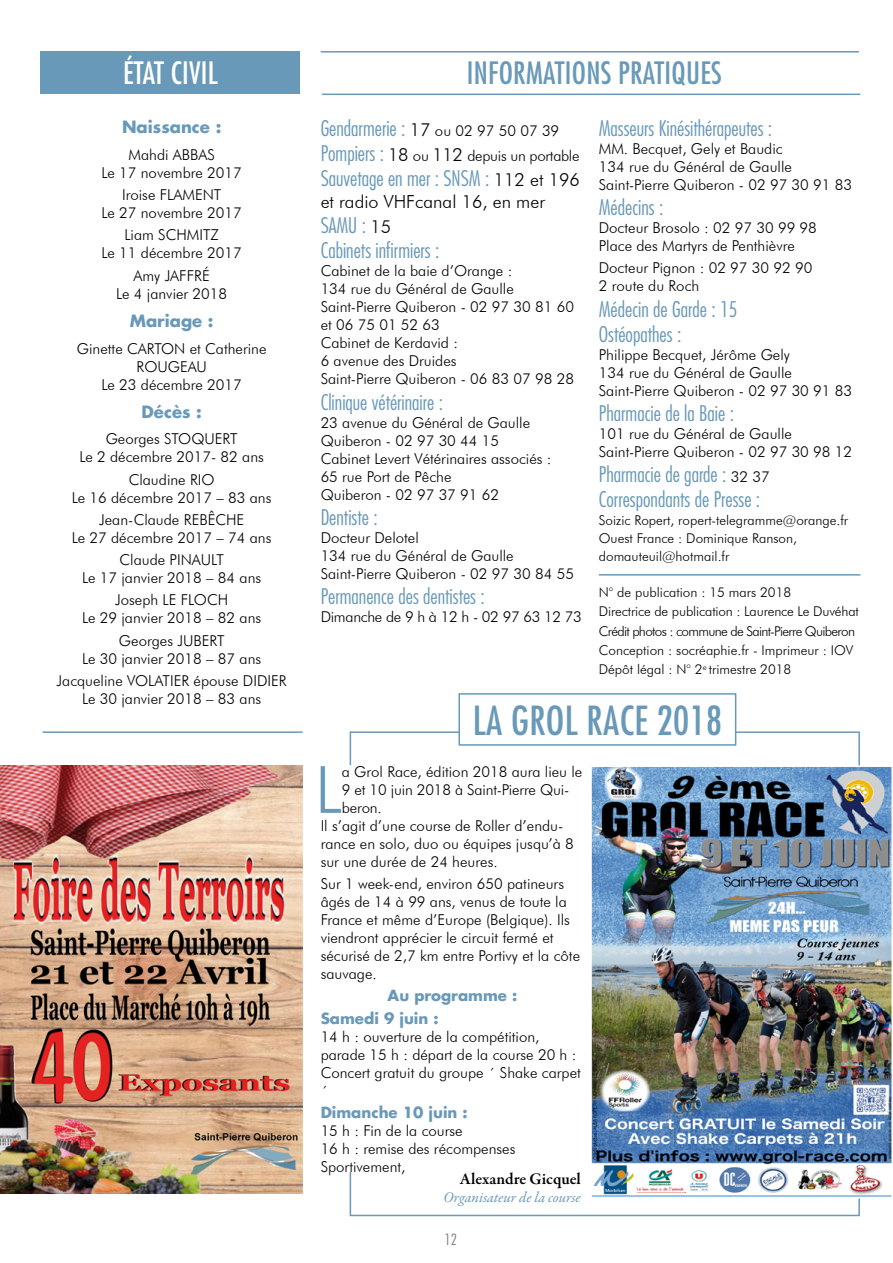
<style>
.page{position:relative;width:893px;height:1263px;background:#fff}
.page>*{position:absolute;margin:0;border:0;box-sizing:border-box;transform-origin:0 0}
.t1{font:300 65.4px "Futura BT";color:#6999b9}
.t2{font:condensed 39px "Futura LT";letter-spacing:.01em;color:#6999b9}
.t3{font:condensed 30px "Futura LT";letter-spacing:.01em;color:#6999b9}
.t4{font:condensed 30px "Futura LT";color:#fff}
.t5{font:300 condensed 21px/25.2px "Futura LT";color:#6999b9}
.t6{font:300 18px "Futura BT";color:#000}
.t7{font:700 16.5px "Futura LT";color:#6999b9}
.t8{font:600 16.5px "Garamond Premr Pro";letter-spacing:-.005em;color:#000}
.t9{font:300 15px/18px "Futura BT";color:#000;text-align:center}
.t10{font:300 15px "Futura BT";letter-spacing:-.02em;color:#000}
.t11{font:700 15px/22.2px "Futura LT";color:#6999b9}
.t12{font:italic 15px "Garamond Premr Pro";color:#6999b9}
.t13{font:300 condensed 15px "Futura LT";color:#7b7c7e}
.t14{font:300 13.5px/19.2px "Futura BT";color:#000}
.s1{font-family:"Futura BT";font-stretch:normal;font-size:18px;color:#000}
.s2{font-family:"Futura BT";font-stretch:normal;font-size:15px;color:#000}
.s3{font-family:"Futura LT";font-stretch:condensed;font-size:21px;color:#6999b9}
.s4{font-size:18px}
</style>
<div class="page">
<div style="left:458px;top:693px;width:278px;height:53px;background:#fff;border:2px solid #6999b9"></div>
<div style="left:41px;top:51px;width:259px;height:43px;background:#6999b9"></div>
<img style="left:593px;top:768px;width:297px;height:427px">
<div style="left:590px;top:765px;width:303px;height:433px;border:2px solid #fff"></div>
<hr style="left:321px;top:51px;width:538px;height:2px;background:#6999b9">
<hr style="left:322px;top:94px;width:538px;height:1px;background:#6999b9">
<hr style="left:599px;top:574px;width:261px;height:2px;background:#6999b9">
<hr style="left:43px;top:731px;width:260px;height:2px;background:#6999b9">
<img style="left:0;top:765px;width:303px;height:428px">
<h3 class="t4" style="left:123px;top:55px;width:11px">ÉTAT</h3>
<h3 class="t4" style="left:171px;top:55px;width:21px">CIVIL</h3>
<p class="t7" style="left:122px;top:116px;width:101px">Naissance :</p>
<p class="t9" style="left:102px;top:146px;width:142px">Mahdi ABBAS<br>Le 17 novembre 2017</p>
<p class="t9" style="left:102px;top:186px;width:142px">Iroise FLAMENT<br>Le 27 novembre 2017</p>
<p class="t9" style="left:102px;top:226px;width:142px">Liam SCHMITZ<br>Le 11 décembre 2017</p>
<p class="t9" style="left:116px;top:266px;width:112px">Amy JAFFRÉ<br>Le 4 janvier 2018</p>
<p class="t7" style="left:130px;top:310px;width:85px">Mariage :</p>
<p class="t9" style="left:77px;top:339px;width:191px">Ginette CARTON et Catherine<br>ROUGEAU<br>Le 23 décembre 2017</p>
<p class="t7" style="left:142px;top:401px;width:62px">Décès :</p>
<p class="t9" style="left:80px;top:430px;width:186px">Georges STOQUERT<br>Le 2 décembre 2017- 82 ans</p>
<p class="t9" style="left:72px;top:470px;width:201px">Claudine RIO<br>Le 16 décembre 2017 – 83 ans</p>
<p class="t9" style="left:72px;top:510px;width:201px">Jean-Claude REBÊCHE<br>Le 27 décembre 2017 – 74 ans</p>
<p class="t9" style="left:82px;top:551px;width:180px">Claude PINAULT<br>Le 17 janvier 2018 – 84 ans</p>
<p class="t9" style="left:82px;top:591px;width:180px">Joseph LE FLOCH<br>Le 29 janvier 2018 – 82 ans</p>
<p class="t9" style="left:82px;top:631px;width:180px">Georges JUBERT<br>Le 30 janvier 2018 – 87 ans</p>
<p class="t9" style="left:57px;top:671px;width:232px">Jacqueline VOLATIER épouse DIDIER<br>Le 30 janvier 2018 – 83 ans</p>
<h3 class="t3" style="left:467px;top:55px;width:89px">INFORMATIONS</h3>
<h3 class="t3" style="left:618px;top:55px;width:11px">PRATI</h3>
<h3 class="t3" style="left:671px;top:55px;width:40px">QUES</h3>
<h3 class="t5" style="left:321px;top:115px;width:240px">Gendarmerie : <span class="s1">17</span> <span class="s2">ou 02 97 50 07 39</span></h3>
<p class="t10" style="left:321px;top:147px;width:260px"><span class="s3">Pompiers :</span> <span class="s4">18</span> ou <span class="s4">112</span> depuis un portable</p>
<h3 class="t5" style="left:321px;top:166px;width:261px">Sauvetage en mer : SNSM : <span class="s1">112 et 196</span></h3>
<p class="t6" style="left:321px;top:191px;width:226px">et radio VHFcanal 16, en mer</p>
<h3 class="t5" style="left:321px;top:213px;width:120px">SAMU : <span class="s1">15<br></span>Cabinets infirmiers :</h3>
<p class="t9" style="left:321px;top:262px;width:255px;text-align:left">Cabinet de la baie d’Orange :<br>134 rue du Général de Gaulle<br>Saint-Pierre Quiberon - 02 97 30 81 60 et 06 75 01 52 63<br>Cabinet de Kerdavid :<br>6 avenue des Druides<br>Saint-Pierre Quiberon - 06 83 07 98 28</p>
<h3 class="t5" style="left:321px;top:389px;width:124px">Clinique vétérinaire :</h3>
<p class="t9" style="left:321px;top:413px;width:232px;text-align:left">23 avenue du Général de Gaulle<br>Quiberon - 02 97 30 44 15<br>Cabinet Levert Vétérinaires associés :<br>65 rue Port de Pêche<br>Quiberon - 02 97 37 91 62</p>
<h3 class="t5" style="left:321px;top:504px;width:59px">Dentiste :</h3>
<p class="t9" style="left:321px;top:528px;width:255px;text-align:left">Docteur Delotel<br>134 rue du Général de Gaulle<br>Saint-Pierre Quiberon - 02 97 30 84 55</p>
<h3 class="t5" style="left:321px;top:583px;width:166px">Permanence des dentistes :</h3>
<p class="t10" style="left:321px;top:607px;width:263px">Dimanche de 9 h à 12 h - 02 97 63 12 73</p>
<h3 class="t5" style="left:599px;top:115px;width:175px">Masseurs Kinésithérapeutes :</h3>
<p class="t9" style="left:599px;top:139px;width:255px;text-align:left">MM. Becquet, Gely et Baudic<br>134 rue du Général de Gaulle<br>Saint-Pierre Quiberon - 02 97 30 91 83</p>
<h3 class="t5" style="left:599px;top:195px;width:66px">Médecins :</h3>
<p class="t9" style="left:599px;top:219px;width:220px;text-align:left">Docteur Brosolo : 02 97 30 99 98<br>Place des Martyrs de Penthièvre</p>
<p class="t9" style="left:599px;top:259px;width:215px;text-align:left">Docteur Pignon : 02 97 30 92 90<br>2 route du Roch</p>
<h3 class="t5" style="left:599px;top:296px;width:140px">Médecin de Garde : 15<br>Ostéopathes :</h3>
<p class="t9" style="left:599px;top:345px;width:255px;text-align:left">Philippe Becquet, Jérôme Gely<br>134 rue du Général de Gaulle<br>Saint-Pierre Quiberon - 02 97 30 91 83</p>
<h3 class="t5" style="left:599px;top:401px;width:137px">Pharmacie de la Baie :</h3>
<p class="t9" style="left:599px;top:424px;width:255px;text-align:left">101 rue du Général de Gaulle<br>Saint-Pierre Quiberon - 02 97 30 98 12</p>
<h3 class="t5" style="left:599px;top:462px;width:172px">Pharmacie de garde : <span class="s2">32 37<br></span>Correspondants de Presse :</h3>
<p class="t14" style="left:599px;top:511px;width:251px;line-height:18px">Soizic Ropert, ropert-telegramme@orange.fr<br>Ouest France : Dominique Ranson, domauteuil@hotmail.fr</p>
<p class="t14" style="left:599px;top:583px;width:262px">N° de publication : 15 mars 2018<br>Directrice de publication : Laurence Le Duvéhat Crédit photos : commune de Saint-Pierre Quiberon Conception : socréaphie.fr - Imprimeur : IOV Dépôt légal : N° 2<sup>e</sup> trimestre 2018</p>
<h2 class="t2" style="left:473px;top:697px;width:251px">LA GROL RACE 2018</h2>
<h1 class="t1" style="left:315px;top:750px;width:28px">L</h1>
<p class="t9" style="left:342px;top:762px;width:242px">a Grol Race, édition 2018 aura lieu le</p>
<p class="t9" style="left:342px;top:780px;width:229px">9 et 10 juin 2018 à Saint-Pierre Qui-</p>
<p class="t9" style="left:342px;top:798px;width:42px">beron.</p>
<p class="t9" style="left:321px;top:816px;width:244px">Il s’agit d’une course de Roller d’endu-</p>
<p class="t9" style="left:321px;top:834px;width:255px">rance en solo, duo ou équipes jusqu’à 8</p>
<p class="t9" style="left:321px;top:852px;width:179px">sur une durée de 24 heures.</p>
<p class="t9" style="left:321px;top:875px;width:261px;text-align:left">Sur 1 week-end, environ 650 patineurs âgés de 14 à 99 ans, venus de toute la France et même d’Europe (Belgique). Ils viendront apprécier le circuit fermé et sécurisé de 2,7 km entre Portivy et la côte sauvage.</p>
<p class="t11" style="left:321px;top:984px;width:198px;text-indent:67px">Au programme :<br>Samedi 9 juin :</p>
<p class="t9" style="left:321px;top:1027px;width:262px;text-align:left">14 h : ouverture de la compétition, parade 15 h : départ de la course 20 h :<br>Concert gratuit du groupe ´ Shake carpet ´</p>
<p class="t11" style="left:321px;top:1101px;width:149px">Dimanche 10 juin :</p>
<p class="t9" style="left:321px;top:1121px;width:196px;text-align:left">15 h : Fin de la course<br>16 h : remise des récompenses<br>Sportivement,</p>
<p class="t8" style="left:460px;top:1168px;width:122px">Alexandre Gicquel</p>
<p class="t12" style="left:444px;top:1187px;width:139px">Organisateur de la course</p>
<p class="t13" style="left:444px;top:1231px;width:14px">12</p>
</div>
